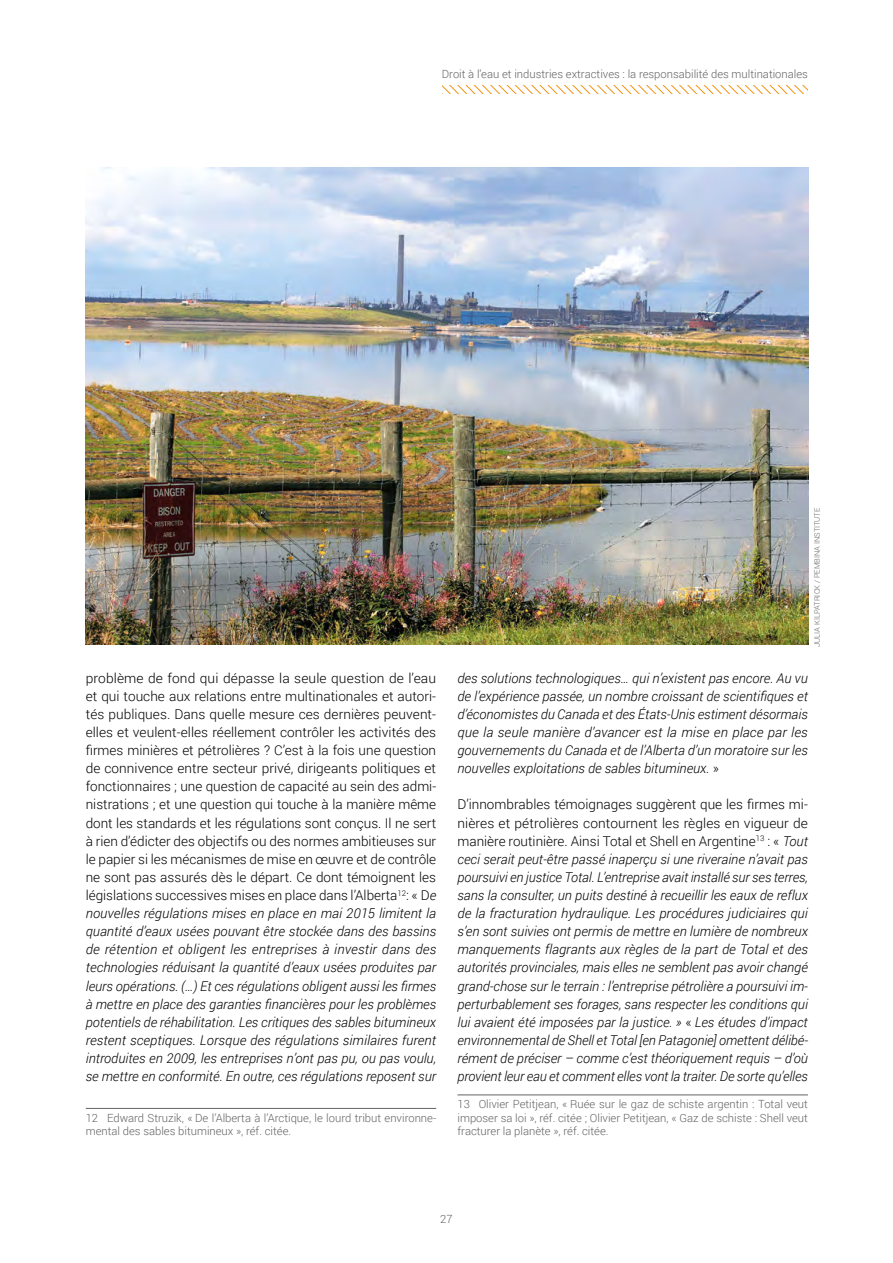
<style>
.page{position:relative;width:893px;height:1263px;background:#fff}
.page>*{position:absolute;margin:0;border:0;box-sizing:border-box;transform-origin:0 0}
.t1{font:300 13.5px/18.1px "Roboto";color:#000;text-align:justify}
.t2{font:italic 300 13.5px/18.1px "Roboto";letter-spacing:-.005em;color:#000;text-align:justify}
.t3{font:300 11.25px/13.5px "Roboto";color:#646363}
.t4{font:300 7.5px "Roboto";color:#646363}
.s1{font-style:italic}
.s2{font-style:normal}
</style>
<div class="page">
<svg style="left:442px;top:85px;width:366px;height:9px"></svg>
<hr style="left:86px;top:1108px;width:350px;height:1px;background:#646363">
<hr style="left:457px;top:1094px;width:351px;height:1px;background:#646363">
<img style="left:86px;top:168px;width:723px;height:476px">
<p class="t3" style="left:442px;top:67px;width:368px">Droit à l’eau et industries extractives : la responsabilité des multinationales</p>
<p class="t1" style="left:86px;top:668px;width:352px">problème de fond qui dépasse la seule question de l’eau et qui touche aux relations entre multinationales et autori&shy;tés publiques. Dans quelle mesure ces dernières peuvent&shy;elles et veulent-elles réellement contrôler les activités des firmes minières et pétrolières ? C’est à la fois une question de connivence entre secteur privé, dirigeants politiques et fonctionnaires ; une question de capacité au sein des admi&shy;nistrations ; et une question qui touche à la manière même dont les standards et les régulations sont conçus. Il ne sert à rien d’édicter des objectifs ou des normes ambitieuses sur le papier si les mécanismes de mise en œuvre et de contrôle ne sont pas assurés dès le départ. Ce dont témoignent les législations successives mises en place dans l’Alberta<sup>12</sup>: « D<span class="s1">e nouvelles régulations mises en place en mai 2015 limitent la quantité d’eaux usées pouvant être stockée dans des bassins de rétention et obligent les entreprises à investir dans des technologies réduisant la quantité d’eaux usées produites par leurs opérations. (…) Et ces régulations obligent aussi les firmes à mettre en place des garanties financières pour les problèmes potentiels de réhabilitation. Les critiques des sables bitumineux restent sceptiques. Lorsque des régulations similaires furent introduites en 2009, les entreprises n’ont pas pu, ou pas voulu, se mettre en conformité. En outre, ces régulations reposent sur</span></p>
<p class="t3" style="left:86px;top:1111px;width:352px">12 Edward Struzik, « De l’Alberta à l’Arctique, le lourd tribut environne&shy;mental des sables bitumineux », réf. citée.</p>
<p class="t4" style="left:812px;top:647px;width:140px;rotate:-90deg">JULIA KILPATRICK / PEMBINA INSTITUTE</p>
<p class="t2" style="left:457px;top:668px;width:352px">des solutions technologiques… qui n’existent pas encore. Au vu de l’expérience passée, un nombre croissant de scientifiques et d’économistes du Canada et des États-Unis estiment désormais que la seule manière d’avancer est la mise en place par les gouvernements du Canada et de l’Alberta d’un moratoire sur les nouvelles exploitations de sables bitumineux. <span class="s2">»</span></p>
<p class="t2" style="left:457px;top:795px;width:352px"><span class="s2">D’innombrables témoignages suggèrent que les firmes mi&shy;nières et pétrolières contournent les règles en vigueur de manière routinière. Ainsi Total et Shell en Argentine</span><sup>13</sup> <span class="s2">: «</span> Tout ceci serait peut-être passé inaperçu si une riveraine n’avait pas poursuivi en justice Total. L’entreprise avait installé sur ses terres, sans la consulter, un puits destiné à recueillir les eaux de reflux de la fracturation hydraulique. Les procédures judiciaires qui s’en sont suivies ont permis de mettre en lumière de nombreux manquements flagrants aux règles de la part de Total et des autorités provinciales, mais elles ne semblent pas avoir changé grand-chose sur le terrain : l’entreprise pétrolière a poursuivi im&shy;perturbablement ses forages, sans respecter les conditions qui lui avaient été imposées par la justice. » <span class="s2">«</span> Les études d’impact environnemental de Shell et Total [en Patagonie] omettent délibé&shy;rément de préciser – comme c’est théoriquement requis – d’où provient leur eau et comment elles vont la traiter. De sorte qu’elles</p>
<p class="t3" style="left:457px;top:1097px;width:352px;text-align:justify">13 Olivier Petitjean, « Ruée sur le gaz de schiste argentin : Total veut imposer sa loi », réf. citée ; Olivier Petitjean, « Gaz de schiste : Shell veut fracturer la planète », réf. citée.</p>
<p class="t3" style="left:440px;top:1212px;width:14px">27</p>
</div>
